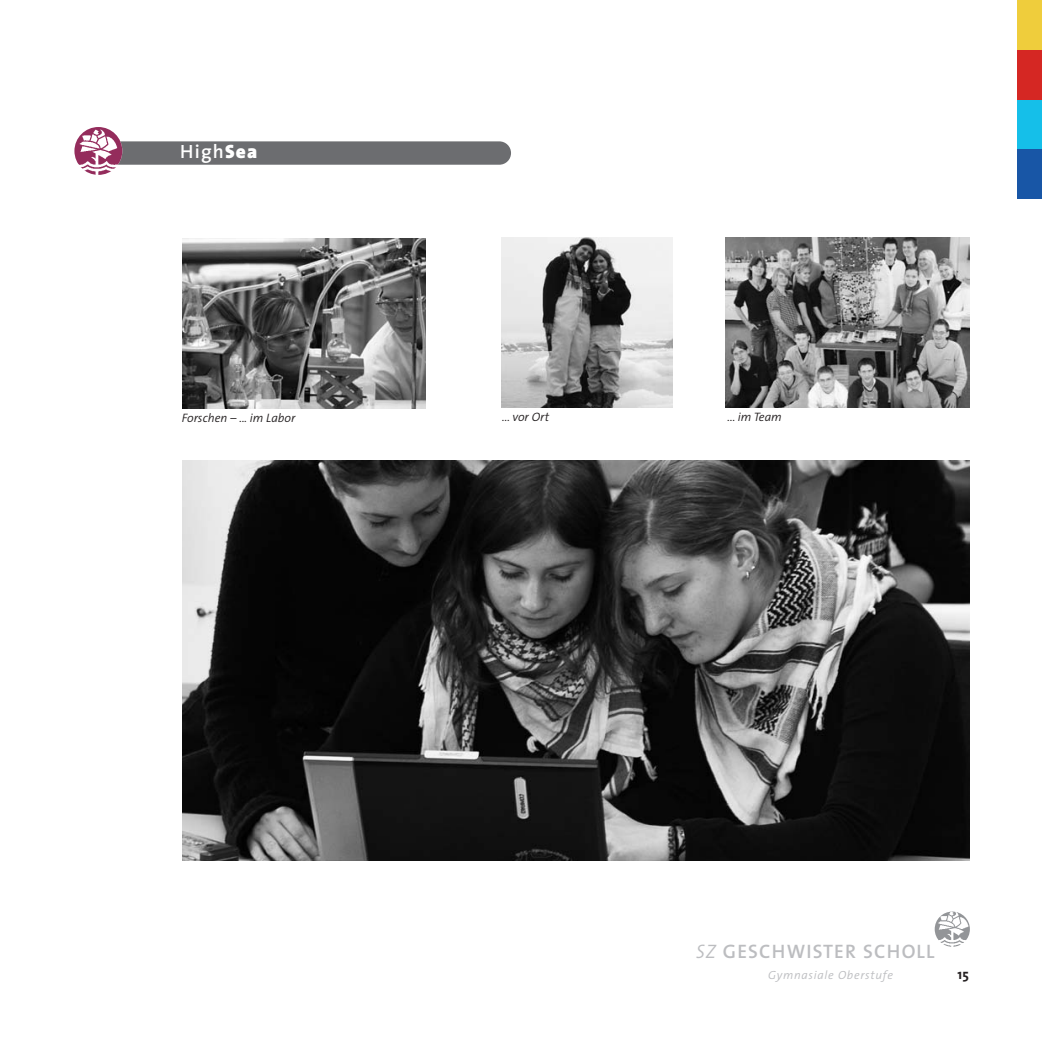
<style>
.page{position:relative;width:1042px;height:1042px;background:#fff}
.page>*{position:absolute;margin:0;border:0;box-sizing:border-box;transform-origin:0 0}
.t1{font:600 19.6px "The Sans";letter-spacing:.06em;color:#bcbdc0}
.t2{font:600 19.25px "The Sans";color:#fff}
.t3{font:700 14px "The Sans";color:#231f20}
.t4{font:italic 300 12.25px "The Sans";color:#231f20}
.t5{font:italic 300 11.9px "The Sans";letter-spacing:.06em;color:#bcbdc0}
.s1{font-weight:900}
.s2{font-weight:300;font-style:italic}
</style>
<div class="page">
<img style="left:934px;top:911px;width:36px;height:36px;border-radius:18px">
<div style="left:84px;top:141px;width:427px;height:24px;background:#6c6d70;border-radius:12px"></div>
<img style="left:74px;top:127px;width:48px;height:48px;border-radius:24px">
<img style="left:182px;top:239px;width:244px;height:170px">
<img style="left:726px;top:237px;width:243px;height:170px">
<img style="left:501px;top:237px;width:172px;height:170px">
<img style="left:182px;top:461px;width:787px;height:400px">
<div style="left:1017px;top:0;width:25px;height:50px;background:#efcd3c"></div>
<div style="left:1017px;top:50px;width:25px;height:50px;background:#d52723"></div>
<div style="left:1017px;top:100px;width:25px;height:49px;background:#15bfe9"></div>
<div style="left:1017px;top:149px;width:25px;height:50px;background:#1856a6"></div>
<h2 class="t2" style="left:180px;top:144px;width:79px">High<span class="s1">Sea</span></h2>
<p class="t4" style="left:182px;top:413px;width:115px">Forschen – ... im Labor</p>
<p class="t4" style="left:502px;top:412px;width:48px">... vor Ort</p>
<p class="t4" style="left:727px;top:412px;width:56px">... im Team</p>
<h1 class="t1" style="left:696px;top:943px;width:240px"><span class="s2">SZ</span> GESCHWISTER SCHOLL</h1>
<p class="t5" style="left:768px;top:970px;width:126px">Gymnasiale Oberstufe</p>
<p class="t3" style="left:957px;top:968px;width:13px">15</p>
</div>
